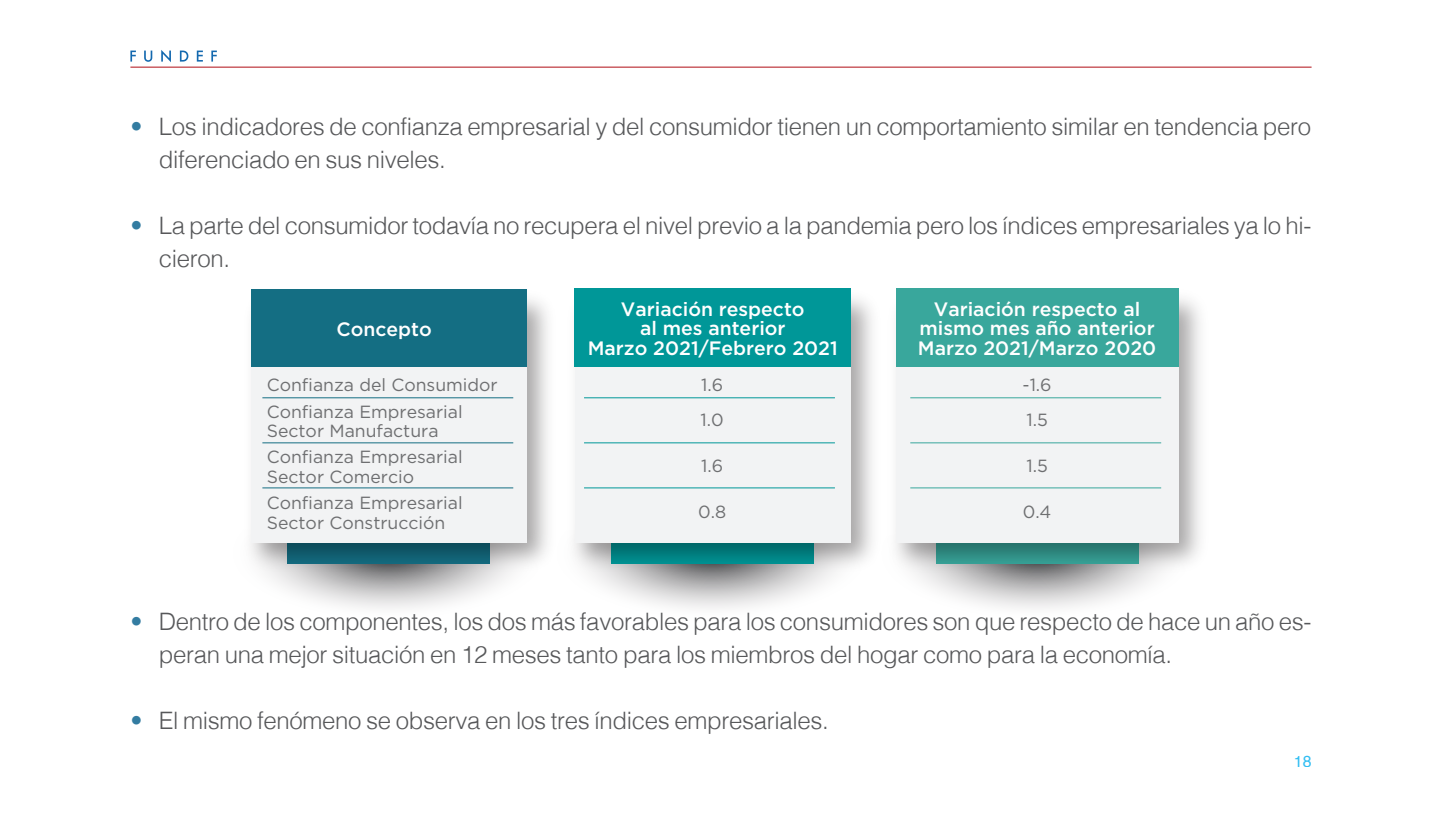
<style>
.page{position:relative;width:1442px;height:818px;background:#fff}
.page>*{position:absolute;margin:0;border:0;box-sizing:border-box;transform-origin:0 0}
.TEXTO{font:300 24px/33px "Helvetica";letter-spacing:-.015em;color:#57585a}
.t1{font:500 19.4px/19.4px "Gotham";color:#fff;text-align:center}
.t2{font:17.6px/26.4px "Gotham";color:#6e6f71}
.t3{font:16px "Helvetica";color:#00aeef}
.s1{color:#337ca1}
</style>
<div class="page">
<svg style="left:130px;top:51px;width:6px;height:11px"></svg>
<svg style="left:144px;top:51px;width:8px;height:11px"></svg>
<svg style="left:161px;top:50px;width:10px;height:12px"></svg>
<svg style="left:180px;top:51px;width:8px;height:11px"></svg>
<svg style="left:197px;top:51px;width:6px;height:11px"></svg>
<svg style="left:211px;top:51px;width:6px;height:11px"></svg>
<hr style="left:130px;top:67px;width:1181px;height:1px;background:#b00d15">
<svg style="left:922px;top:579px;width:230px;height:30px"></svg>
<svg style="left:597px;top:579px;width:230px;height:30px"></svg>
<svg style="left:274px;top:579px;width:230px;height:30px"></svg>
<img style="left:250px;top:289px;width:298px;height:290px">
<div style="left:251px;top:298px;width:275px;height:244px;background:#f2f3f4"></div>
<div style="left:251px;top:289px;width:275px;height:77px;background:#146e83"></div>
<img style="left:574px;top:288px;width:298px;height:291px">
<div style="left:575px;top:297px;width:276px;height:245px;background:#f2f3f4"></div>
<div style="left:575px;top:288px;width:276px;height:78px;background:#009798"></div>
<img style="left:895px;top:288px;width:305px;height:291px">
<div style="left:896px;top:297px;width:282px;height:245px;background:#f2f3f4"></div>
<div style="left:896px;top:288px;width:282px;height:78px;background:#39a79c"></div>
<hr style="left:262px;top:397px;width:251px;height:1px;background:#146e83">
<hr style="left:262px;top:442px;width:251px;height:1px;background:#146e83">
<hr style="left:262px;top:487px;width:251px;height:1px;background:#146e83">
<hr style="left:584px;top:397px;width:251px;height:1px;background:#009798">
<hr style="left:584px;top:442px;width:251px;height:1px;background:#009798">
<hr style="left:584px;top:487px;width:251px;height:1px;background:#009798">
<hr style="left:910px;top:397px;width:251px;height:1px;background:#39a79c">
<hr style="left:910px;top:442px;width:251px;height:1px;background:#39a79c">
<hr style="left:910px;top:487px;width:251px;height:1px;background:#39a79c">
<p class="TEXTO" style="left:159px;top:108px;width:1154px;text-indent:-28px"><span class="s1">•</span> Los indicadores de confianza empresarial y del consumidor tienen un comportamiento similar en tendencia pero diferenciado en sus niveles.</p>
<p class="TEXTO" style="left:159px;top:207px;width:1154px;text-indent:-28px"><span class="s1">•</span> La parte del consumidor todavía no recupera el nivel previo a la pandemia pero los índices empresariales ya lo hi&shy;cieron.</p>
<p class="t1" style="left:336px;top:319px;width:97px">Concepto</p>
<p class="t2" style="left:267px;top:371px;width:232px">Confianza del Consumidor<br>Confianza Empresarial</p>
<p class="t2" style="left:267px;top:417px;width:197px">Sector Manufactura<br>Confianza Empresarial</p>
<p class="t2" style="left:267px;top:463px;width:197px">Sector Comercio<br>Confianza Empresarial</p>
<p class="t2" style="left:267px;top:508px;width:180px">Sector Construcción</p>
<p class="t1" style="left:588px;top:299px;width:252px">Variación respecto<br>al mes anterior<br>Marzo 2021/Febrero 2021</p>
<p class="t1" style="left:918px;top:299px;width:240px">Variación respecto al mismo mes año anterior<br>Marzo 2021/Marzo 2020</p>
<p class="t2" style="left:700px;top:367px;width:25px;line-height:35.2px">1.6<br>1.0</p>
<p class="t2" style="left:701px;top:452px;width:23px">1.6</p>
<p class="t2" style="left:698px;top:498px;width:29px">0.8</p>
<p class="t2" style="left:1022px;top:367px;width:31px;line-height:35.2px">-1.6<br>1.5</p>
<p class="t2" style="left:1026px;top:452px;width:23px">1.5</p>
<p class="t2" style="left:1023px;top:498px;width:30px">0.4</p>
<p class="TEXTO" style="left:159px;top:603px;width:1154px;text-indent:-28px"><span class="s1">•</span> Dentro de los componentes, los dos más favorables para los consumidores son que respecto de hace un año es&shy;peran una mejor situación en 12 meses tanto para los miembros del hogar como para la economía.</p>
<p class="TEXTO" style="left:130px;top:702px;width:700px"><span class="s1">•</span> El mismo fenómeno se observa en los tres índices empresariales.</p>
<p class="t3" style="left:1294px;top:748px;width:19px">18</p>
</div>
